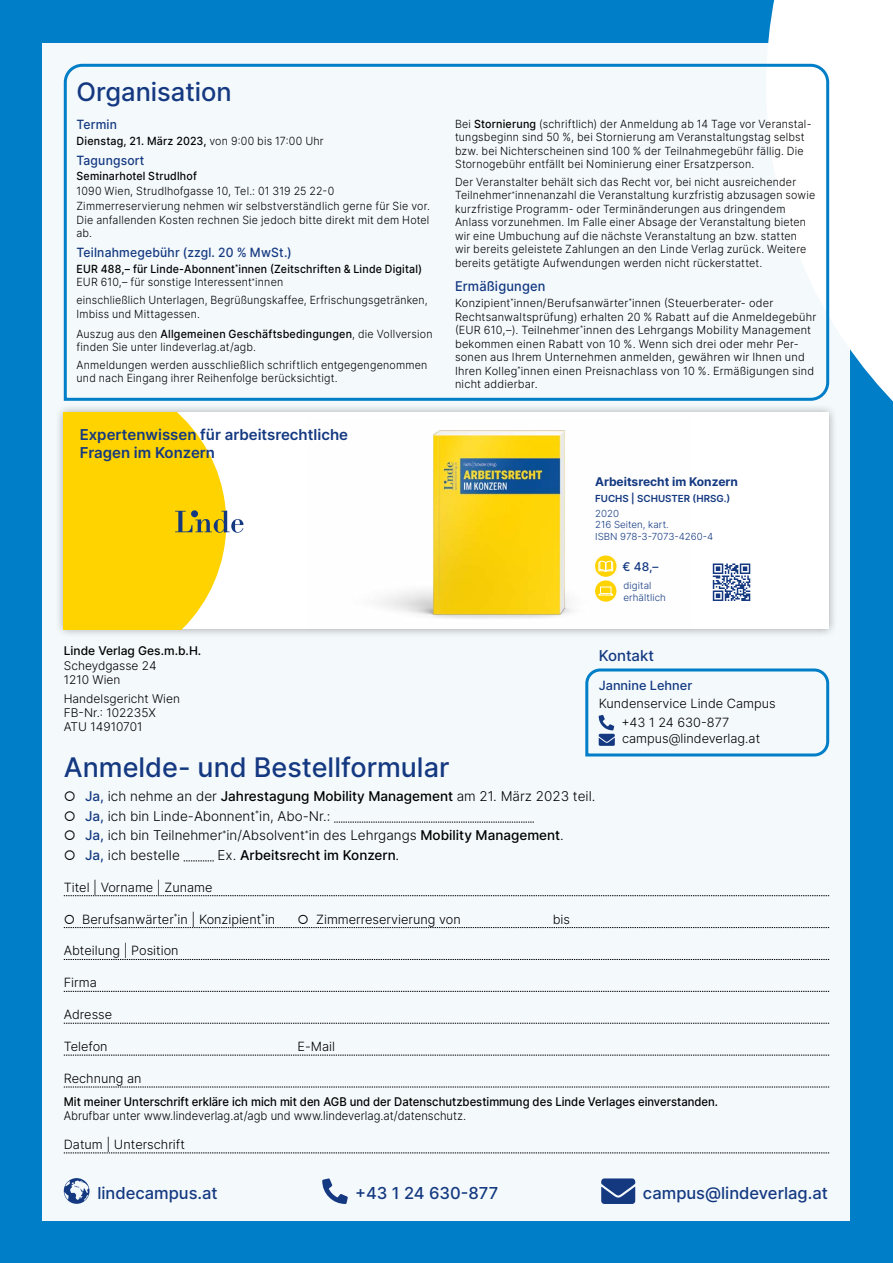
<style>
.page{position:relative;width:893px;height:1263px;background:#007ec7}
.page>*{position:absolute;margin:0;border:0;box-sizing:border-box;transform-origin:0 0}
.t1{font:500 27px "Inter";color:#143981}
.t2{font:500 25.5px "Inter";color:#143981}
.t3{font:500 16.5px "Inter";color:#143981}
.t4{font:600 15px/18px "Inter";color:#143981}
.t5{font:500 15px "Inter";color:#143981}
.t6{font:300 13.5px "Inter";color:#000}
.t7{font:500 13.5px "Inter";color:#000}
.t8{font:500 13.5px "Inter";letter-spacing:.015em;color:#143981;scale:.95 1}
.t9{font:300 12.75px/19px "Inter";color:#000}
.t10{font:500 12.75px "Inter";letter-spacing:.015em;color:#143981;scale:.95 1}
.t11{font:500 12.75px "Inter";letter-spacing:.015em;color:#143981}
.t12{font:500 12px "Inter";color:#000;scale:.94 1}
.t13{font:300 12px "Inter";color:#000;scale:.94 1}
.t14{font:300 12px/14.4px "Inter";color:#000}
.t15{font:500 12px "Inter";color:#000}
.t16{font:700 12px "Inter";color:#143981}
.t17{font:500 12px "Inter";color:#143981}
.t18{font:300 11.25px/13.5px "Inter";letter-spacing:.02em;color:#000;scale:.95 1}
.t19{font:300 11.25px/13.5px "Inter";letter-spacing:.02em;color:#000}
.t20{font:500 11.25px/13.5px "Inter";letter-spacing:.02em;color:#000;scale:.94 1}
.t21{font:300 11.25px/13.5px "Inter";letter-spacing:.02em;color:#000;scale:.94 1}
.t22{font:500 11.25px "Inter";letter-spacing:.02em;color:#000;scale:.95 1}
.t23{font:300 9.75px/11.7px "Inter";color:#143981}
.t24{font:600 9.75px "Inter";color:#143981}
.s1{font-weight:300}
.s2{font-weight:500}
.s3{font-weight:500;color:#143981}
.s4{font-family:"Minion Pro";font-weight:400}
</style>
<div class="page">
<div style="left:768px;top:0;width:125px;height:402px;background:#fff"></div>
<div style="left:43px;top:43px;width:807px;height:1177px;background:#f4f9fc"></div>
<svg style="left:63px;top:62px;width:768px;height:339px"></svg>
<div style="left:55px;top:403px;width:783px;height:236px;background:#000;opacity:.33"></div>
<div style="left:64px;top:412px;width:765px;height:217px;background:#fff"></div>
<img style="left:379px;top:430px;width:231px;height:189px">
<svg style="left:585px;top:668px;width:245px;height:89px"></svg>
<svg style="left:64px;top:1178px;width:26px;height:26px"></svg>
<svg style="left:322px;top:1178px;width:26px;height:26px"></svg>
<svg style="left:601px;top:1178px;width:34px;height:26px"></svg>
<svg style="left:334px;top:822px;width:200px;height:1px"></svg>
<svg style="left:184px;top:861px;width:30px;height:1px"></svg>
<svg style="left:64px;top:895px;width:765px;height:1px"></svg>
<svg style="left:64px;top:927px;width:765px;height:1px"></svg>
<svg style="left:64px;top:959px;width:765px;height:1px"></svg>
<svg style="left:64px;top:991px;width:765px;height:1px"></svg>
<svg style="left:64px;top:1023px;width:765px;height:1px"></svg>
<svg style="left:64px;top:1055px;width:765px;height:1px"></svg>
<svg style="left:64px;top:1087px;width:765px;height:1px"></svg>
<svg style="left:64px;top:1153px;width:765px;height:1px"></svg>
<svg style="left:595px;top:580px;width:21px;height:22px"></svg>
<div style="left:593px;top:581px;width:25px;height:20px;background:#ffd300;opacity:.75"></div>
<svg style="left:597px;top:586px;width:18px;height:10px"></svg>
<div style="left:593px;top:555px;width:26px;height:22px;background:#ffd300;opacity:.75"></div>
<svg style="left:598px;top:560px;width:15px;height:12px"></svg>
<svg style="left:64px;top:412px;width:179px;height:217px"></svg>
<div style="left:191px;top:510px;width:7px;height:7px;background:#143981;border-radius:50%"></div>
<svg style="left:713px;top:563px;width:37px;height:38px"></svg>
<h2 class="t2" style="left:77px;top:73px;width:157px">Organisation</h2>
<p class="t10" style="left:77px;top:115px;width:44px">Termin</p>
<p class="t22" style="left:77px;top:133px;width:262px">Dienstag, 21. März 2023, <span class="s1">von 9:00 bis 17:00 Uhr</span></p>
<p class="t10" style="left:77px;top:151px;width:73px">Tagungsort</p>
<p class="t20" style="left:77px;top:169px;width:130px">Seminarhotel Strudlhof</p>
<p class="t18" style="left:77px;top:183px;width:374px;line-height:15.6px">1090 Wien, Strudlhofgasse 10, Tel.: 01 319 25 22-0<br>Zimmerreservierung nehmen wir selbstverständlich gerne für Sie vor.</p>
<p class="t18" style="left:77px;top:213px;width:373px">Die anfallenden Kosten rechnen Sie jedoch bitte direkt mit dem Hotel ab.</p>
<p class="t10" style="left:77px;top:243px;width:228px">Teilnahmegebühr (zzgl. 20 % MwSt.)</p>
<p class="t20" style="left:77px;top:262px;width:369px">EUR 488,– für Linde-Abonnent<sup>*</sup>innen (Zeitschriften &amp; Linde Digital)<br><span class="s1">EUR 610,– für sonstige Interessent</span><sup>*</sup><span class="s1">innen</span></p>
<p class="t21" style="left:77px;top:293px;width:375px">einschließlich Unterlagen, Begrüßungskaffee, Erfrischungsgetränken,<br>Imbiss und Mittagessen.</p>
<p class="t18" style="left:77px;top:326px;width:376px">Auszug aus den <span class="s2">Allgemeinen Geschäftsbedingungen</span>, die Vollversion finden Sie unter lindeverlag.at/agb.</p>
<p class="t18" style="left:77px;top:358px;width:371px">Anmeldungen werden ausschließlich schriftlich entgegengenommen und nach Eingang ihrer Reihenfolge berücksichtigt.</p>
<h3 class="t4" style="left:80px;top:425px;width:270px">Expertenwissen für arbeitsrechtliche<br>Fragen im Konzern</h3>
<p class="t15" style="left:64px;top:642px;width:139px">Linde Verlag Ges.m.b.H.</p>
<p class="t14" style="left:64px;top:658px;width:94px">Scheydgasse 24<br>1210 Wien</p>
<p class="t14" style="left:64px;top:691px;width:118px">Handelsgericht Wien<br>FB-Nr.: 102235X<br>ATU 14910701</p>
<p class="t18" style="left:455px;top:116px;width:377px">Bei <span class="s2">Stornierung</span> (schriftlich) der Anmeldung ab 14 Tage vor Veranstal&shy;tungsbeginn sind 50 %, bei Stornierung am Veranstaltungstag selbst bzw. bei Nichterscheinen sind 100 % der Teilnahmegebühr fällig. Die Stornogebühr entfällt bei Nominierung einer Ersatzperson.</p>
<p class="t18" style="left:455px;top:175px;width:381px">Der Veranstalter behält sich das Recht vor, bei nicht ausreichender Teilnehmer<sup>*</sup>innenanzahl die Veranstaltung kurzfristig abzusagen sowie kurzfristige Programm- oder Terminänderungen aus dringendem Anlass vorzunehmen. Im Falle einer Absage der Veranstaltung bieten wir eine Umbuchung auf die nächste Veranstaltung an bzw. statten<br>wir bereits geleistete Zahlungen an den Linde Verlag zurück. Weitere bereits getätigte Aufwendungen werden nicht rückerstattet.</p>
<p class="t8" style="left:455px;top:277px;width:97px">Ermäßigungen</p>
<p class="t19" style="left:455px;top:296px;width:363px">Konzipient<sup>*</sup>innen/Berufsanwärter<sup>*</sup>innen (Steuerberater- oder Rechtsanwaltsprüfung) erhalten 20 % Rabatt auf die Anmeldegebühr (EUR 610,–). Teilnehmer<sup>*</sup>innen des Lehrgangs Mobility Management bekommen einen Rabatt von 10 %. Wenn sich drei oder mehr Per&shy;sonen aus Ihrem Unternehmen anmelden, gewähren wir Ihnen und Ihren Kolleg<sup>*</sup>innen einen Preisnachlass von 10 %. Ermäßigungen sind nicht addierbar.</p>
<p class="t16" style="left:595px;top:473px;width:144px">Arbeitsrecht im Konzern</p>
<p class="t24" style="left:595px;top:491px;width:137px">FUCHS | SCHUSTER (HRSG.)</p>
<p class="t23" style="left:595px;top:507px;width:120px">2020<br>216 Seiten, kart.<br>ISBN 978-3-7073-4260-4</p>
<p class="t17" style="left:623px;top:558px;width:37px">€ 48,–</p>
<p class="t23" style="left:623px;top:579px;width:44px">digital erhältlich</p>
<h3 class="t5" style="left:599px;top:644px;width:57px">Kontakt</h3>
<p class="t11" style="left:599px;top:676px;width:95px">Jannine Lehner</p>
<p class="t9" style="left:621px;top:694px;width:156px;text-indent:-23px">Kundenservice Linde Campus +43 1 24 630-877</p>
<p class="t9" style="left:622px;top:728px;width:140px">campus@lindeverlag.at</p>
<h1 class="t1" style="left:64px;top:747px;width:387px">Anmelde- und Bestellformular</h1>
<p class="t6" style="left:64px;top:787px;width:533px">○ <span class="s3">Ja,</span> ich nehme an der <span class="s2">Jahrestagung Mobility Management</span> am 21. März 2023 teil.</p>
<p class="t6" style="left:64px;top:806px;width:268px">○ <span class="s3">Ja,</span> ich bin Linde-Abonnent<sup>*</sup>in, Abo-Nr.:</p>
<p class="t6" style="left:64px;top:825px;width:502px">○ <span class="s3">Ja,</span> ich bin Teilnehmer<sup>*</sup>in/Absolvent<sup>*</sup>in des Lehrgangs <span class="s2">Mobility Management</span>.</p>
<p class="t6" style="left:64px;top:845px;width:118px">○ <span class="s3">Ja,</span> ich bestelle</p>
<p class="t7" style="left:218px;top:845px;width:183px"><span class="s1">Ex.</span> Arbeitsrecht im Konzern<span class="s4">.</span></p>
<p class="t9" style="left:64px;top:877px;width:150px">Titel | Vorname | Zuname</p>
<p class="t9" style="left:64px;top:909px;width:213px">○ Berufsanwärter<sup>*</sup>in | Konzipient<sup>*</sup>in</p>
<p class="t9" style="left:298px;top:909px;width:165px">○ Zimmerreservierung von</p>
<p class="t9" style="left:553px;top:909px;width:19px">bis</p>
<p class="t9" style="left:64px;top:941px;width:116px">Abteilung | Position</p>
<p class="t9" style="left:64px;top:973px;width:35px">Firma</p>
<p class="t9" style="left:64px;top:1005px;width:50px">Adresse</p>
<p class="t9" style="left:64px;top:1036px;width:45px">Telefon</p>
<p class="t9" style="left:298px;top:1036px;width:39px">E-Mail</p>
<p class="t9" style="left:64px;top:1068px;width:79px">Rechnung an</p>
<p class="t12" style="left:64px;top:1092px;width:698px">Mit meiner Unterschrift erkläre ich mich mit den AGB und der Datenschutzbestimmung des Linde Verlages einverstanden.</p>
<p class="t13" style="left:64px;top:1107px;width:429px">Abrufbar unter www.lindeverlag.at/agb und www.lindeverlag.at/datenschutz.</p>
<p class="t9" style="left:64px;top:1134px;width:123px">Datum | Unterschrift</p>
<h3 class="t3" style="left:97px;top:1181px;width:122px">lindecampus.at</h3>
<h3 class="t3" style="left:355px;top:1181px;width:145px">+43 1 24 630-877</h3>
<h3 class="t3" style="left:643px;top:1181px;width:186px">campus@lindeverlag.at</h3>
</div>
